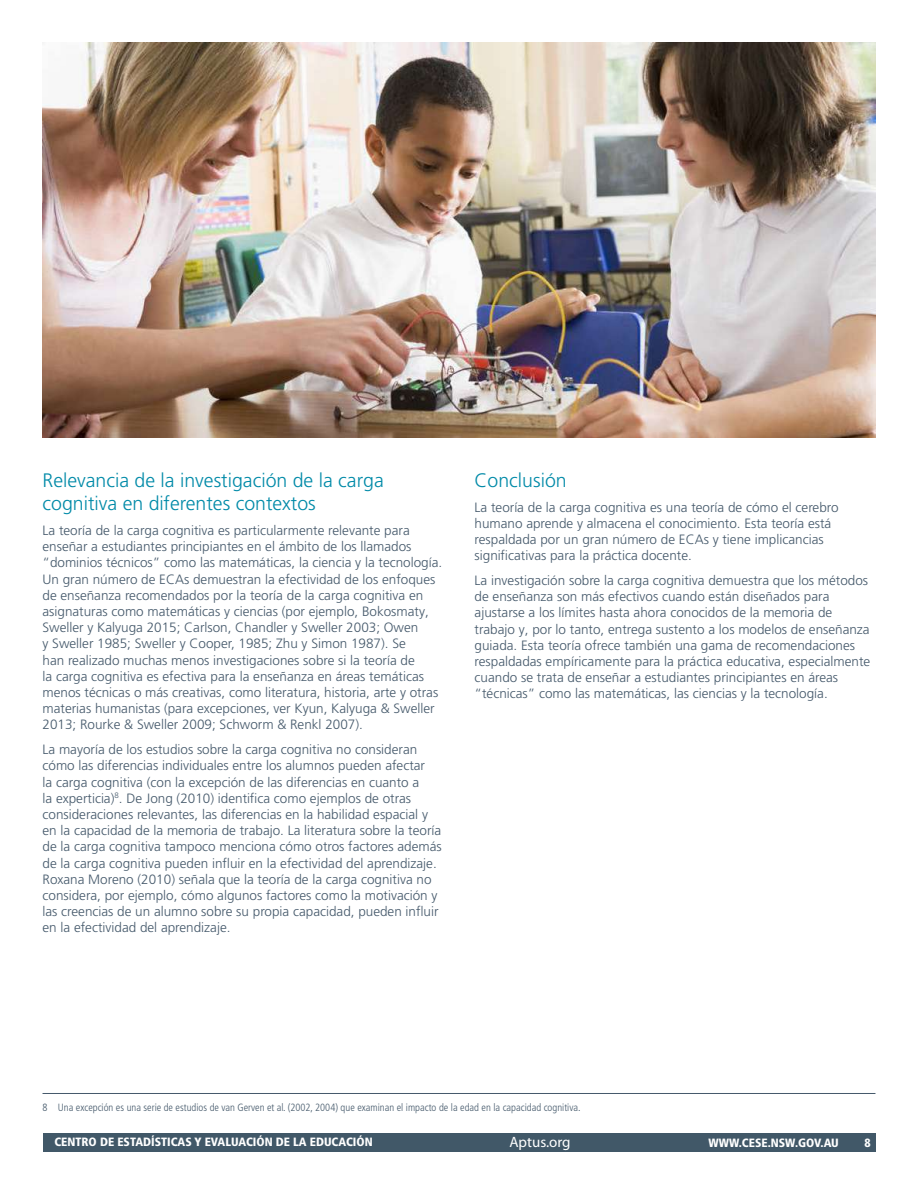
<style>
.page{position:relative;width:918px;height:1188px;background:#fff}
.page>*{position:absolute;margin:0;border:0;box-sizing:border-box;transform-origin:0 0}
.t1{font:300 19.5px/23.4px "Frutiger LT Pro";color:#008aa8}
.t2{font:15px "Myriad Pro";color:#fff}
.t3{font:300 13.5px/16.2px "Frutiger LT Pro";color:#45596b}
.t4{font:900 condensed 12px "Frutiger LT Pro";color:#fff}
.t5{font:300 condensed 10.5px "Frutiger LT Pro";color:#45596b}
</style>
<div class="page">
<div style="left:43px;top:1133px;width:832px;height:19px;background:#415868"></div>
<img style="left:43px;top:43px;width:833px;height:395px">
<hr style="left:43px;top:1093px;width:832px;height:1px;background:#45596b">
<h1 class="t1" style="left:43px;top:469px;width:343px">Relevancia de la investigación de la carga cognitiva en diferentes contextos</h1>
<p class="t3" style="left:43px;top:522px;width:401px">La teoría de la carga cognitiva es particularmente relevante para enseñar a estudiantes principiantes en el ámbito de los llamados “dominios técnicos” como las matemáticas, la ciencia y la tecnología.<br>Un gran número de ECAs demuestran la efectividad de los enfoques de enseñanza recomendados por la teoría de la carga cognitiva en asignaturas como matemáticas y ciencias (por ejemplo, Bokosmaty, Sweller y Kalyuga 2015; Carlson, Chandler y Sweller 2003; Owen<br>y Sweller 1985; Sweller y Cooper, 1985; Zhu y Simon 1987). Se<br>han realizado muchas menos investigaciones sobre si la teoría de<br>la carga cognitiva es efectiva para la enseñanza en áreas temáticas menos técnicas o más creativas, como literatura, historia, arte y otras materias humanistas (para excepciones, ver Kyun, Kalyuga &amp; Sweller 2013; Rourke &amp; Sweller 2009; Schworm &amp; Renkl 2007).</p>
<p class="t3" style="left:43px;top:742px;width:401px">La mayoría de los estudios sobre la carga cognitiva no consideran cómo las diferencias individuales entre los alumnos pueden afectar<br>la carga cognitiva (con la excepción de las diferencias en cuanto a<br>la experticia)<sup>8</sup>. De Jong (2010) identifica como ejemplos de otras consideraciones relevantes, las diferencias en la habilidad espacial y en la capacidad de la memoria de trabajo. La literatura sobre la teoría de la carga cognitiva tampoco menciona cómo otros factores además de la carga cognitiva pueden influir en la efectividad del aprendizaje.<br>Roxana Moreno (2010) señala que la teoría de la carga cognitiva no considera, por ejemplo, cómo algunos factores como la motivación y las creencias de un alumno sobre su propia capacidad, pueden influir en la efectividad del aprendizaje.</p>
<h1 class="t1" style="left:475px;top:469px;width:94px">Conclusión</h1>
<p class="t3" style="left:475px;top:499px;width:366px">La teoría de la carga cognitiva es una teoría de cómo el cerebro humano aprende y almacena el conocimiento. Esta teoría está respaldada por un gran número de ECAs y tiene implicancias significativas para la práctica docente.</p>
<p class="t3" style="left:475px;top:572px;width:397px">La investigación sobre la carga cognitiva demuestra que los métodos de enseñanza son más efectivos cuando están diseñados para ajustarse a los límites hasta ahora conocidos de la memoria de trabajo y, por lo tanto, entrega sustento a los modelos de enseñanza guiada. Esta teoría ofrece también una gama de recomendaciones respaldadas empíricamente para la práctica educativa, especialmente cuando se trata de enseñar a estudiantes principiantes en áreas “técnicas” como las matemáticas, las ciencias y la tecnología.</p>
<p class="t5" style="left:43px;top:1101px;width:540px">8 Una excepción es una serie de estudios de van Gerven et al. (2002, 2004) que examinan el impacto de la edad en la capacidad cognitiva.</p>
<p class="t4" style="left:54px;top:1135px;width:320px">CENTRO DE ESTADÍSTICAS Y EVALUACIÓN DE LA EDUCACIÓN</p>
<p class="t2" style="left:510px;top:1132px;width:63px">Aptus.org</p>
<p class="t4" style="left:709px;top:1135px;width:132px">WWW.CESE.NSW.GOV.AU</p>
<p class="t4" style="left:864px;top:1135px;width:8px">8</p>
</div>
